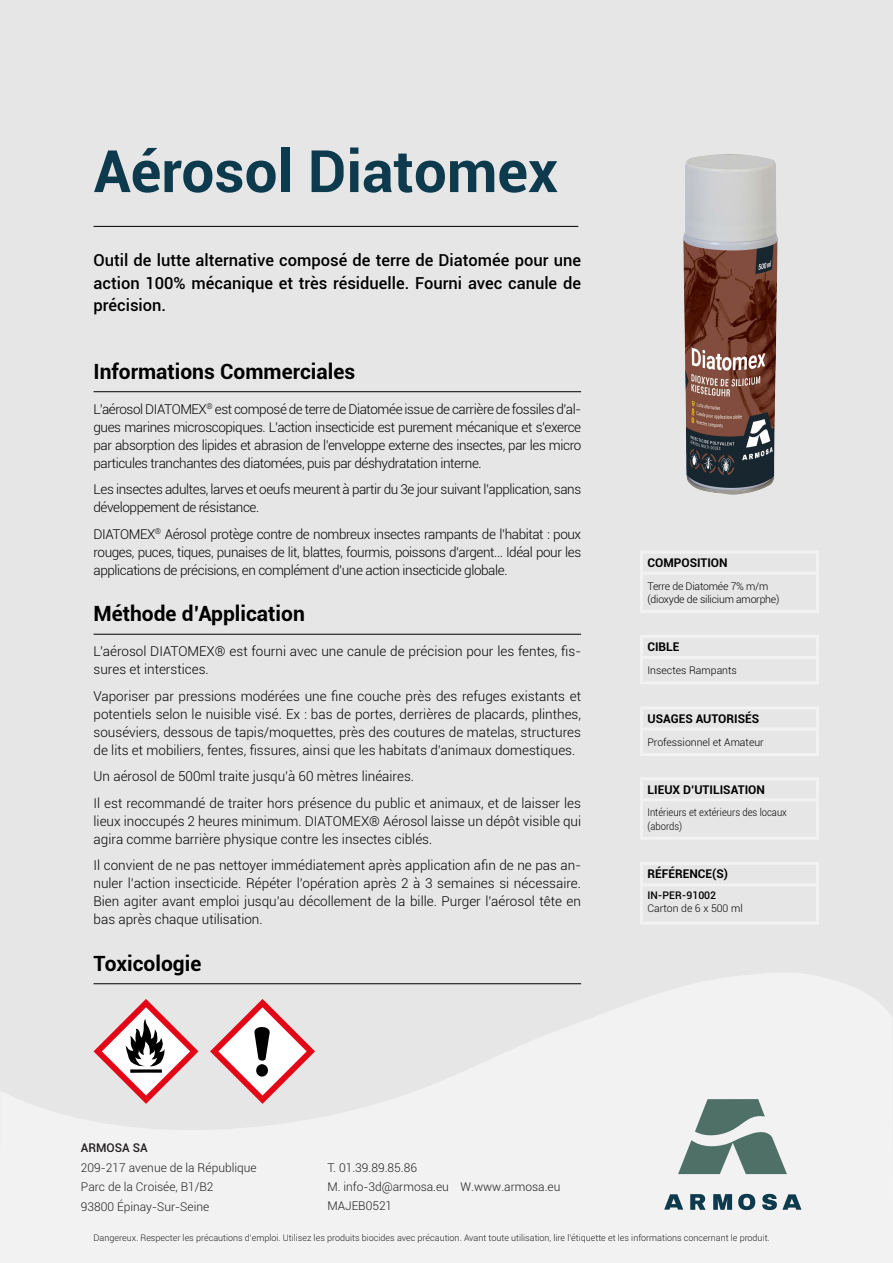
<style>
.page{position:relative;width:893px;height:1263px;background:#e6e6e6}
.page>*{position:absolute;margin:0;border:0;box-sizing:border-box;transform-origin:0 0}
.t1{font:700 58.5px "Roboto";color:#0d3a4d}
.t2{font:700 21px "Roboto";color:#000}
.t3{font:500 16.5px/22.5px "Roboto";color:#000;text-align:justify}
.t4{font:300 13.5px/18px "Roboto";color:#000;text-align:justify}
.t5{font:300 13.5px/18px "Roboto";letter-spacing:-.03em;color:#000}
.t6{font:300 12px/19.5px "Roboto";color:#231f20}
.t7{font:700 12px "Roboto";color:#000}
.t8{font:500 12px "Roboto";color:#231f20}
.t9{font:300 10.5px "Roboto";color:#000}
.t10{font:300 10.5px/13.5px "Roboto";letter-spacing:-.02em;color:#000}
.t11{font:300 10.5px/13.5px "Roboto";color:#000;scale:.9 1}
.t12{font:500 10.5px "Roboto";color:#000}
.t13{font:300 9px "Roboto";color:#231f20}
</style>
<div class="page">
<svg style="left:0;top:973px;width:893px;height:290px;fill:#f2f2f2"></svg>
<svg style="left:678px;top:1099px;width:109px;height:75px"></svg>
<svg style="left:664px;top:1194px;width:19px;height:15px"></svg>
<svg style="left:690px;top:1194px;width:16px;height:16px"></svg>
<svg style="left:713px;top:1194px;width:19px;height:16px"></svg>
<svg style="left:738px;top:1194px;width:17px;height:16px"></svg>
<svg style="left:762px;top:1194px;width:39px;height:16px"></svg>
<hr style="left:94px;top:391px;width:487px;height:1px;background:#000">
<hr style="left:94px;top:634px;width:487px;height:1px;background:#000">
<hr style="left:94px;top:983px;width:487px;height:1px;background:#000">
<hr style="left:94px;top:226px;width:484px;height:1px;background:#000">
<hr style="left:640px;top:551px;width:179px;height:3px;background:#f2f2f2">
<hr style="left:640px;top:554px;width:3px;height:18px;background:#f2f2f2">
<hr style="left:816px;top:554px;width:3px;height:18px;background:#f2f2f2">
<hr style="left:640px;top:572px;width:179px;height:3px;background:#f2f2f2">
<hr style="left:640px;top:575px;width:3px;height:35px;background:#f2f2f2">
<hr style="left:816px;top:575px;width:3px;height:35px;background:#f2f2f2">
<hr style="left:640px;top:610px;width:179px;height:3px;background:#f2f2f2">
<hr style="left:640px;top:777px;width:179px;height:3px;background:#f2f2f2">
<hr style="left:640px;top:780px;width:3px;height:18px;background:#f2f2f2">
<hr style="left:816px;top:780px;width:3px;height:18px;background:#f2f2f2">
<hr style="left:640px;top:798px;width:179px;height:3px;background:#f2f2f2">
<hr style="left:640px;top:801px;width:3px;height:36px;background:#f2f2f2">
<hr style="left:816px;top:801px;width:3px;height:36px;background:#f2f2f2">
<hr style="left:640px;top:837px;width:179px;height:3px;background:#f2f2f2">
<hr style="left:640px;top:706px;width:179px;height:3px;background:#f2f2f2">
<hr style="left:640px;top:709px;width:3px;height:18px;background:#f2f2f2">
<hr style="left:816px;top:709px;width:3px;height:18px;background:#f2f2f2">
<hr style="left:640px;top:727px;width:179px;height:3px;background:#f2f2f2">
<hr style="left:640px;top:730px;width:3px;height:23px;background:#f2f2f2">
<hr style="left:816px;top:730px;width:3px;height:23px;background:#f2f2f2">
<hr style="left:640px;top:753px;width:179px;height:3px;background:#f2f2f2">
<hr style="left:640px;top:635px;width:179px;height:3px;background:#f2f2f2">
<hr style="left:640px;top:638px;width:3px;height:18px;background:#f2f2f2">
<hr style="left:816px;top:638px;width:3px;height:18px;background:#f2f2f2">
<hr style="left:640px;top:656px;width:179px;height:3px;background:#f2f2f2">
<hr style="left:640px;top:659px;width:3px;height:22px;background:#f2f2f2">
<hr style="left:816px;top:659px;width:3px;height:22px;background:#f2f2f2">
<hr style="left:640px;top:681px;width:179px;height:3px;background:#f2f2f2">
<hr style="left:640px;top:862px;width:179px;height:3px;background:#f2f2f2">
<hr style="left:640px;top:865px;width:3px;height:18px;background:#f2f2f2">
<hr style="left:816px;top:865px;width:3px;height:18px;background:#f2f2f2">
<hr style="left:640px;top:883px;width:179px;height:3px;background:#f2f2f2">
<hr style="left:640px;top:886px;width:3px;height:35px;background:#f2f2f2">
<hr style="left:816px;top:886px;width:3px;height:35px;background:#f2f2f2">
<hr style="left:640px;top:921px;width:179px;height:3px;background:#f2f2f2">
<svg style="left:94px;top:999px;width:104px;height:105px"></svg>
<svg style="left:210px;top:999px;width:105px;height:105px"></svg>
<img style="left:683px;top:154px;width:95px;height:341px">
<h1 class="t1" style="left:94px;top:130px;width:466px">Aérosol Diatomex</h1>
<p class="t3" style="left:94px;top:248px;width:489px">Outil de lutte alternative composé de terre de Diatomée pour une action 100% mécanique et très résiduelle. Fourni avec canule de précision.</p>
<h2 class="t2" style="left:94px;top:356px;width:263px">Informations Commerciales</h2>
<p class="t4" style="left:94px;top:399px;width:489px">L’aérosol DIATOMEX<sup>®</sup> est composé de terre de Diatomée issue de carrière de fossiles d’al&shy;gues marines microscopiques. L’action insecticide est purement mécanique et s’exerce par absorption des lipides et abrasion de l’enveloppe externe des insectes, par les micro particules tranchantes des diatomées, puis par déshydratation interne.</p>
<p class="t5" style="left:94px;top:480px;width:489px">Les insectes adultes, larves et oeufs meurent à partir du 3e jour suivant l’application, sans développement de résistance.</p>
<p class="t4" style="left:94px;top:524px;width:489px">DIATOMEX<sup>®</sup> Aérosol protège contre de nombreux insectes rampants de l’habitat : poux rouges, puces, tiques, punaises de lit, blattes, fourmis, poissons d’argent… Idéal pour les applications de précisions, en complément d’une action insecticide globale.</p>
<h2 class="t2" style="left:94px;top:599px;width:213px">Méthode d’Application</h2>
<p class="t4" style="left:94px;top:642px;width:489px">L’aérosol DIATOMEX® est fourni avec une canule de précision pour les fentes, fis&shy;sures et interstices.</p>
<p class="t4" style="left:94px;top:686px;width:489px">Vaporiser par pressions modérées une fine couche près des refuges existants et potentiels selon le nuisible visé. Ex : bas de portes, derrières de placards, plinthes, souséviers, dessous de tapis/moquettes, près des coutures de matelas, structures de lits et mobiliers, fentes, fissures, ainsi que les habitats d’animaux domestiques.</p>
<p class="t4" style="left:94px;top:763px;width:489px;line-height:26.5px">Un aérosol de 500ml traite jusqu’à 60 mètres linéaires.<br>Il est recommandé de traiter hors présence du public et animaux, et de laisser les</p>
<p class="t4" style="left:94px;top:811px;width:489px">lieux inoccupés 2 heures minimum. DIATOMEX® Aérosol laisse un dépôt visible qui agira comme barrière physique contre les insectes ciblés.</p>
<p class="t4" style="left:94px;top:856px;width:489px">Il convient de ne pas nettoyer immédiatement après application afin de ne pas an&shy;nuler l’action insecticide. Répéter l’opération après 2 à 3 semaines si nécessaire.<br>Bien agiter avant emploi jusqu’au décollement de la bille. Purger l’aérosol tête en bas après chaque utilisation.</p>
<h2 class="t2" style="left:94px;top:948px;width:109px">Toxicologie</h2>
<p class="t7" style="left:647px;top:554px;width:82px">COMPOSITION</p>
<p class="t10" style="left:647px;top:579px;width:134px">Terre de Diatomée 7% m/m (dioxyde de silicium amorphe)</p>
<p class="t7" style="left:647px;top:639px;width:34px">CIBLE</p>
<p class="t9" style="left:647px;top:663px;width:91px">Insectes Rampants</p>
<p class="t7" style="left:647px;top:710px;width:113px">USAGES AUTORISÉS</p>
<p class="t9" style="left:647px;top:735px;width:118px">Professionnel et Amateur</p>
<p class="t7" style="left:647px;top:781px;width:119px">LIEUX D’UTILISATION</p>
<p class="t11" style="left:647px;top:805px;width:156px">Intérieurs et extérieurs des locaux (abords)</p>
<p class="t7" style="left:647px;top:866px;width:82px">RÉFÉRENCE(S)</p>
<p class="t12" style="left:647px;top:887px;width:70px">IN-PER-91002</p>
<p class="t9" style="left:647px;top:901px;width:97px">Carton de 6 x 500 ml</p>
<p class="t8" style="left:81px;top:1140px;width:68px">ARMOSA SA</p>
<p class="t6" style="left:81px;top:1157px;width:177px">209-217 avenue de la République<br>Parc de la Croisée, B1/B2<br>93800 Épinay-Sur-Seine</p>
<p class="t6" style="left:327px;top:1157px;width:234px">T. 01.39.89.85.86<br>M. info-3d@armosa.eu W.www.armosa.eu<br>MAJEB0521</p>
<p class="t13" style="left:94px;top:1231px;width:678px">Dangereux. Respecter les précautions d’emploi. Utilisez les produits biocides avec précaution. Avant toute utilisation, lire l’étiquette et les informations concernant le produit.</p>
</div>
